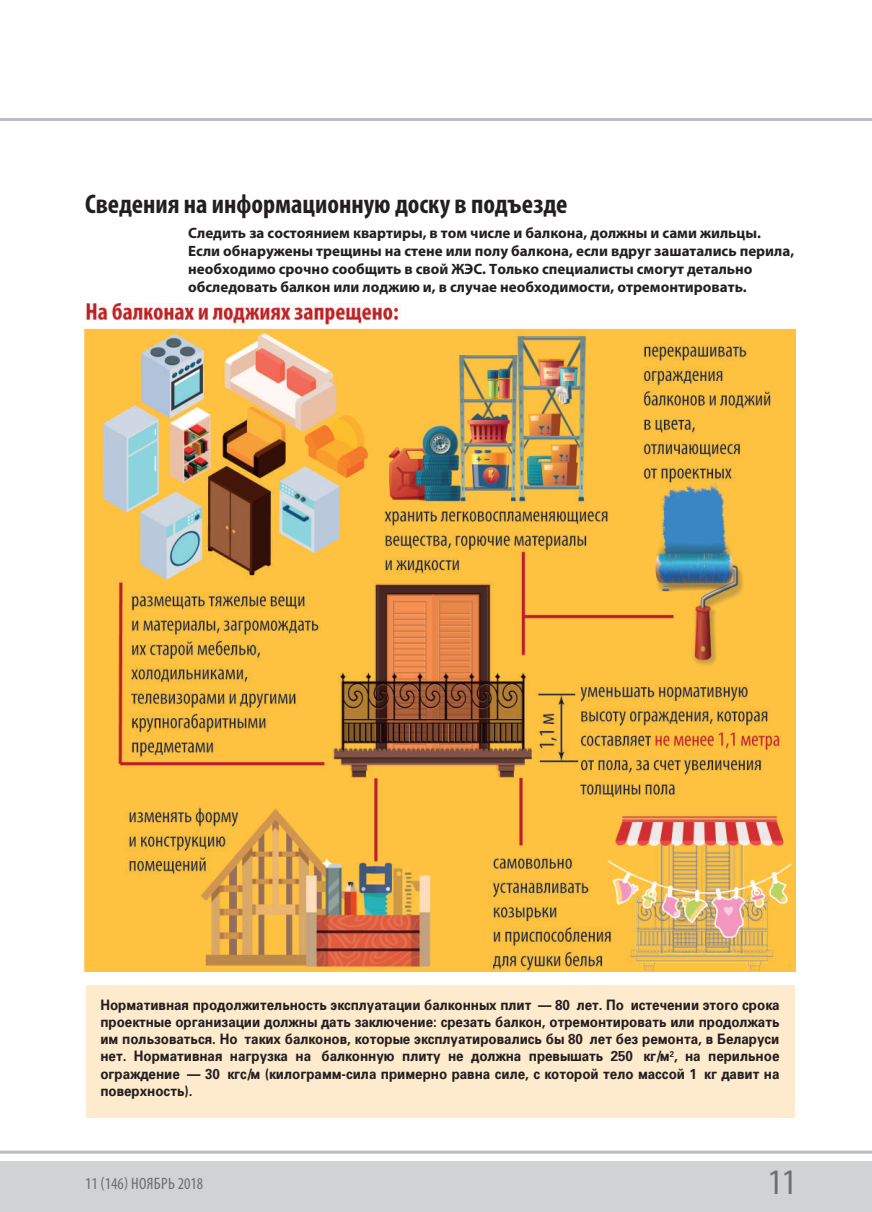
<style>
.page{position:relative;width:872px;height:1212px;background:#fff}
.page>*{position:absolute;margin:0;border:0;box-sizing:border-box;transform-origin:0 0}
.t1{font:condensed 36px "Myriad Pro";color:#6c6d70}
.t2{font:700 condensed 27px "Myriad Pro";color:#231f20}
.t3{font:condensed 16.5px "Myriad Pro";color:#6c6d70}
.t4{font:700 15px/18px "Myriad Pro";color:#231f20}
.t5{font:700 14.4px/17.2px "Partner";color:#231f20;text-align:justify;scale:.93 1}
</style>
<div class="page">
<div style="left:86px;top:986px;width:708px;height:132px;background:#feeacc"></div>
<div style="left:0;top:1162px;width:872px;height:50px;background:#d1d2d4"></div>
<hr style="left:0;top:1150px;width:872px;height:3px;background:#bcbdc0">
<hr style="left:0;top:118px;width:872px;height:3px;background:#bcbdc0">
<img style="left:84px;top:303px;width:711px;height:669px">
<h2 class="t2" style="left:85px;top:187px;width:484px">Сведения на информационную доску в подъезде</h2>
<p class="t4" style="left:188px;top:223px;width:607px">Следить за состоянием квартиры, в том числе и балкона, должны и сами жильцы.<br>Если обнаружены трещины на стене или полу балкона, если вдруг зашатались перила, необходимо срочно сообщить в свой ЖЭС. Только специалисты смогут детально обследовать балкон или лоджию и, в случае необходимости, отремонтировать.</p>
<p class="t5" style="left:100px;top:996px;width:731px">Нормативная продолжительность эксплуатации балконных плит — 80 лет. По истечении этого срока проектные организации должны дать заключение: срезать балкон, отремонтировать или продолжать им пользоваться. Но таких балконов, которые эксплуатировались бы 80 лет без ремонта, в Беларуси нет. Нормативная нагрузка на балконную плиту не должна превышать 250 кг/м<sup>2</sup>, на перильное ограждение — 30 кгс/м (килограмм-сила примерно равна силе, с которой тело массой 1 кг давит на поверхность).</p>
<p class="t3" style="left:85px;top:1173px;width:119px">11 (146) НОЯБРЬ 2018</p>
<h1 class="t1" style="left:768px;top:1160px;width:29px">11</h1>
</div>
